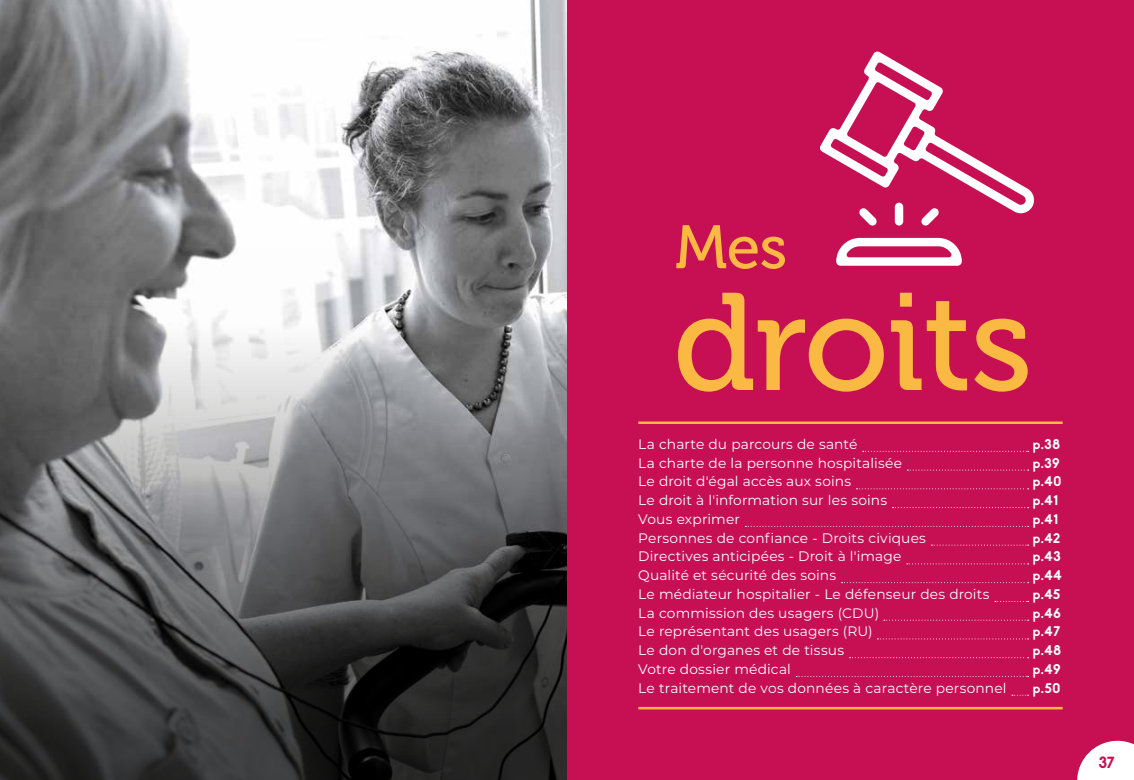
<style>
.page{position:relative;width:1134px;height:780px;background:#fff}
.page>*{position:absolute;margin:0;border:0;box-sizing:border-box;transform-origin:0 0}
.t1{font:137.62px "Museo 500";letter-spacing:-.01em;color:#fab943}
.t2{font:61px "Museo 500";color:#fab943}
.t3{font:700 15.88px "Biko";color:#c71054}
.t4{font:13.75px "Montserrat";letter-spacing:.01em;color:#fff}
.t5{font:700 13.75px "Biko";letter-spacing:.05em;color:#fff}
</style>
<div class="page">
<div style="left:567px;top:0;width:567px;height:780px;background:#c71054"></div>
<svg style="left:1077px;top:740px;width:57px;height:40px"></svg>
<hr style="left:638px;top:421px;width:425px;height:3px;background:#fab943">
<svg style="left:863px;top:451px;width:166px;height:1px"></svg>
<svg style="left:907px;top:469px;width:122px;height:1px"></svg>
<svg style="left:856px;top:488px;width:173px;height:1px"></svg>
<svg style="left:892px;top:507px;width:137px;height:1px"></svg>
<svg style="left:745px;top:526px;width:284px;height:1px"></svg>
<svg style="left:931px;top:544px;width:98px;height:1px"></svg>
<svg style="left:907px;top:563px;width:122px;height:1px"></svg>
<svg style="left:841px;top:582px;width:188px;height:1px"></svg>
<svg style="left:995px;top:601px;width:34px;height:1px"></svg>
<svg style="left:884px;top:619px;width:145px;height:1px"></svg>
<svg style="left:877px;top:638px;width:152px;height:1px"></svg>
<svg style="left:849px;top:657px;width:180px;height:1px"></svg>
<svg style="left:796px;top:676px;width:233px;height:1px"></svg>
<hr style="left:638px;top:706px;width:425px;height:3px;background:#fab943">
<svg style="left:820px;top:51px;width:215px;height:215px"></svg>
<img style="left:0;top:0;width:567px;height:248px">
<svg style="left:0;top:248px;width:567px;height:532px"></svg>
<h2 class="t2" style="left:675px;top:214px;width:114px">Mes</h2>
<h1 class="t1" style="left:673px;top:267px;width:362px">droits</h1>
<p class="t4" style="left:638px;top:434px;width:221px">La charte du parcours de santé</p>
<p class="t5" style="left:1033px;top:435px;width:29px">p.38</p>
<p class="t4" style="left:638px;top:453px;width:265px">La charte de la personne hospitalisée</p>
<p class="t5" style="left:1033px;top:454px;width:28px">p.39</p>
<p class="t4" style="left:638px;top:472px;width:214px">Le droit d'égal accès aux soins</p>
<p class="t5" style="left:1033px;top:473px;width:30px">p.40</p>
<p class="t4" style="left:638px;top:490px;width:250px">Le droit à l'information sur les soins</p>
<p class="t5" style="left:1033px;top:492px;width:27px">p.41</p>
<p class="t4" style="left:638px;top:509px;width:103px">Vous exprimer</p>
<p class="t5" style="left:1033px;top:510px;width:27px">p.41</p>
<p class="t4" style="left:638px;top:528px;width:289px">Personnes de confiance - Droits civiques</p>
<p class="t5" style="left:1033px;top:529px;width:29px">p.42</p>
<p class="t4" style="left:638px;top:547px;width:265px">Directives anticipées - Droit à l'image</p>
<p class="t5" style="left:1033px;top:548px;width:30px">p.43</p>
<p class="t4" style="left:638px;top:565px;width:199px">Qualité et sécurité des soins</p>
<p class="t5" style="left:1033px;top:567px;width:30px">p.44</p>
<p class="t4" style="left:638px;top:584px;width:353px">Le médiateur hospitalier - Le défenseur des droits</p>
<p class="t5" style="left:1033px;top:585px;width:29px">p.45</p>
<p class="t4" style="left:638px;top:603px;width:242px">La commission des usagers (CDU)</p>
<p class="t5" style="left:1033px;top:604px;width:30px">p.46</p>
<p class="t4" style="left:638px;top:622px;width:236px">Le représentant des usagers (RU)</p>
<p class="t5" style="left:1033px;top:623px;width:29px">p.47</p>
<p class="t4" style="left:638px;top:640px;width:207px">Le don d'organes et de tissus</p>
<p class="t5" style="left:1033px;top:642px;width:30px">p.48</p>
<p class="t4" style="left:638px;top:659px;width:154px">Votre dossier médical</p>
<p class="t5" style="left:1033px;top:660px;width:29px">p.49</p>
<p class="t4" style="left:638px;top:678px;width:370px">Le traitement de vos données à caractère personnel</p>
<p class="t5" style="left:1033px;top:679px;width:29px">p.50</p>
<p class="t3" style="left:1099px;top:753px;width:17px">37</p>
</div>
